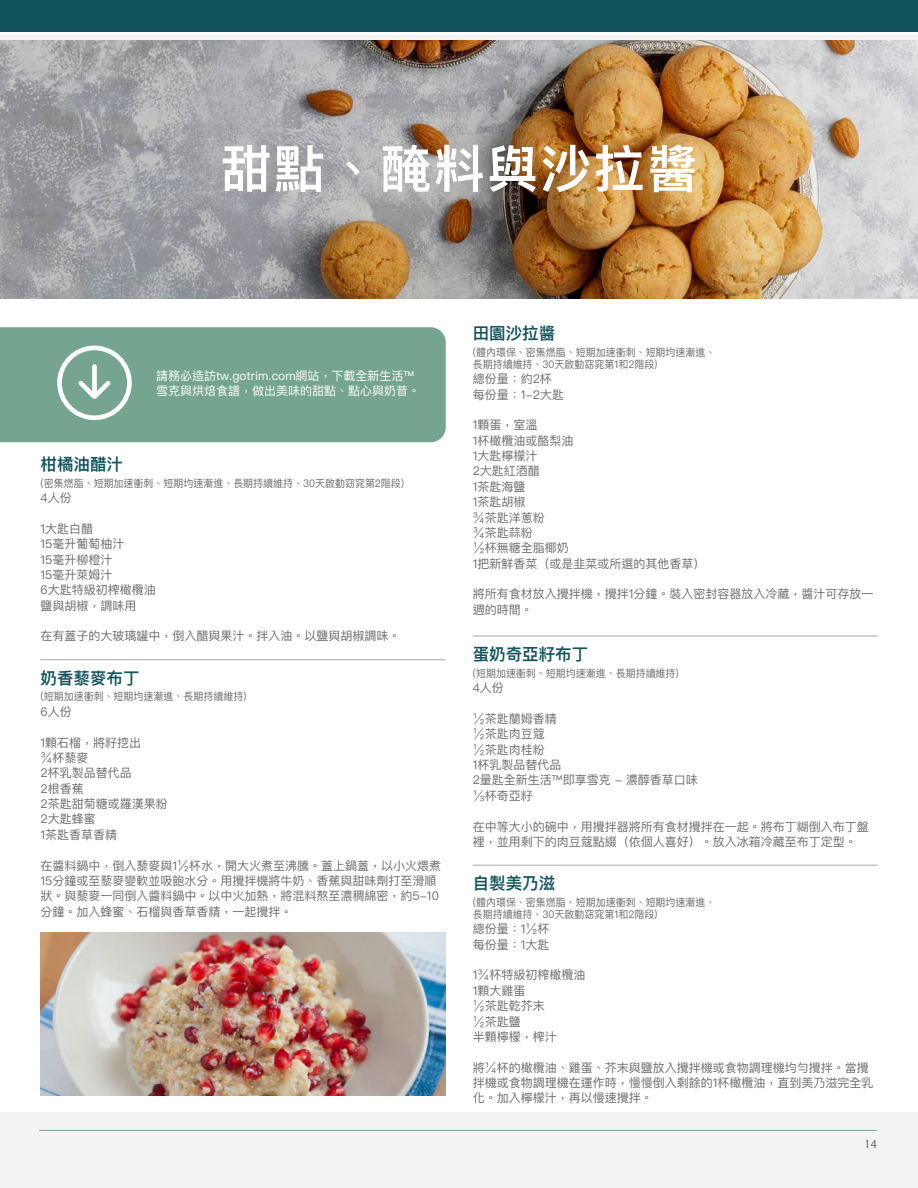
<style>
.page{position:relative;width:918px;height:1188px;background:#fff}
.page>*{position:absolute;margin:0;border:0;box-sizing:border-box;transform-origin:0 0}
.Section_headers_-_chi{font:600 51px "Ping Fang TC";letter-spacing:.045em;color:#fff}
.recipe{font:600 16.5px "Ping Fang TC";color:#14545d}
.body_-_chi{font:12px/15.3px "Ping Fang TC";color:#6c6d70}
.body_-_chi-2{font:12px/15.3px "Ping Fang TC";color:#fff}
.t1{font:12px "Myriad Pro";color:#040503}
.body_-_chi-3{font:10.5px "Ping Fang TC";color:#6c6d70;scale:.95 1}
</style>
<div class="page">
<div style="left:0;top:1112px;width:918px;height:76px;background:#f2f3f4"></div>
<hr style="left:39px;top:1130px;width:838px;height:1px;background:#75a490">
<div style="left:0;top:327px;width:446px;height:115px;background:#75a490"></div>
<img style="left:0;top:36px;width:918px;height:263px">
<div style="left:0;top:0;width:918px;height:31px;background:#11525c"></div>
<hr style="left:40px;top:659px;width:406px;height:1px;background:#a8a9ad">
<hr style="left:473px;top:636px;width:405px;height:1px;background:#a8a9ad">
<hr style="left:473px;top:865px;width:405px;height:1px;background:#a8a9ad">
<svg style="left:57px;top:346px;width:75px;height:74px"></svg>
<img style="left:40px;top:932px;width:406px;height:163px">
<p class="Section_headers_-_chi" style="left:221px;top:137px;width:479px">甜點、醃料與沙拉醬</p>
<p class="body_-_chi-2" style="left:156px;top:368px;width:265px">請務必造訪tw.gotrim.com網站，下載全新生活™雪克與烘焙食譜，做出美味的甜點、點心與奶昔。</p>
<p class="recipe" style="left:40px;top:454px;width:84px">柑橘油醋汁</p>
<p class="body_-_chi-3" style="left:40px;top:476px;width:384px">(密集燃脂、短期加速衝刺、短期均速漸進、長期持續維持、30天啟動窈窕第2階段)</p>
<p class="body_-_chi" style="left:40px;top:490px;width:33px">4人份</p>
<p class="body_-_chi" style="left:40px;top:521px;width:54px">1大匙白醋</p>
<p class="body_-_chi" style="left:40px;top:536px;width:86px">15毫升葡萄柚汁</p>
<p class="body_-_chi" style="left:40px;top:551px;width:74px">15毫升柳橙汁</p>
<p class="body_-_chi" style="left:40px;top:567px;width:74px">15毫升萊姆汁</p>
<p class="body_-_chi" style="left:40px;top:582px;width:117px">6大匙特級初榨橄欖油</p>
<p class="body_-_chi" style="left:40px;top:598px;width:97px">鹽與胡椒，調味用</p>
<p class="body_-_chi" style="left:40px;top:628px;width:361px">在有蓋子的大玻璃罐中，倒入醋與果汁。拌入油。以鹽與胡椒調味。</p>
<p class="recipe" style="left:40px;top:668px;width:100px">奶香藜麥布丁</p>
<p class="body_-_chi-3" style="left:40px;top:690px;width:218px">(短期加速衝刺、短期均速漸進、長期持續維持)</p>
<p class="body_-_chi" style="left:40px;top:704px;width:33px">6人份</p>
<p class="body_-_chi" style="left:40px;top:734px;width:102px">1顆石榴，將籽挖出</p>
<p class="body_-_chi" style="left:40px;top:750px;width:49px">¾杯藜麥</p>
<p class="body_-_chi" style="left:40px;top:765px;width:93px">2杯乳製品替代品</p>
<p class="body_-_chi" style="left:40px;top:781px;width:45px">2根香蕉</p>
<p class="body_-_chi" style="left:40px;top:796px;width:129px">2茶匙甜菊糖或羅漢果粉</p>
<p class="body_-_chi" style="left:40px;top:811px;width:57px">2大匙蜂蜜</p>
<p class="body_-_chi" style="left:40px;top:827px;width:78px">1茶匙香草香精</p>
<p class="body_-_chi" style="left:40px;top:857px;width:402px">在醬料鍋中，倒入藜麥與1½杯水，開大火煮至沸騰。蓋上鍋蓋，以小火煨煮15分鐘或至藜麥變軟並吸飽水分。用攪拌機將牛奶、香蕉與甜味劑打至滑順狀。與藜麥一同倒入醬料鍋中。以中火加熱，將混料熬至濃稠綿密，約5-10分鐘。加入蜂蜜、石榴與香草香精，一起攪拌。</p>
<p class="recipe" style="left:473px;top:323px;width:84px">田園沙拉醬</p>
<p class="body_-_chi-3" style="left:473px;top:346px;width:257px">(體內環保、密集燃脂、短期加速衝刺、短期均速漸進、</p>
<p class="body_-_chi-3" style="left:473px;top:358px;width:196px">長期持續維持、30天啟動窈窕第1和2階段)</p>
<p class="body_-_chi" style="left:473px;top:371px;width:81px">總份量：約2杯</p>
<p class="body_-_chi" style="left:473px;top:386px;width:93px">每份量：1-2大匙</p>
<p class="body_-_chi" style="left:473px;top:417px;width:66px">1顆蛋，室溫</p>
<p class="body_-_chi" style="left:473px;top:433px;width:102px">1杯橄欖油或酪梨油</p>
<p class="body_-_chi" style="left:473px;top:448px;width:66px">1大匙檸檬汁</p>
<p class="body_-_chi" style="left:473px;top:463px;width:69px">2大匙紅酒醋</p>
<p class="body_-_chi" style="left:473px;top:479px;width:54px">1茶匙海鹽</p>
<p class="body_-_chi" style="left:473px;top:494px;width:54px">1茶匙胡椒</p>
<p class="body_-_chi" style="left:473px;top:509px;width:73px">¾茶匙洋蔥粉</p>
<p class="body_-_chi" style="left:473px;top:525px;width:61px">¾茶匙蒜粉</p>
<p class="body_-_chi" style="left:473px;top:540px;width:97px">½杯無糖全脂椰奶</p>
<p class="body_-_chi" style="left:473px;top:556px;width:234px">1把新鮮香菜（或是韭菜或所選的其他香草）</p>
<p class="body_-_chi" style="left:473px;top:586px;width:402px">將所有食材放入攪拌機，攪拌1分鐘。裝入密封容器放入冷藏，醬汁可存放一週的時間。</p>
<p class="recipe" style="left:473px;top:644px;width:117px">蛋奶奇亞籽布丁</p>
<p class="body_-_chi-3" style="left:473px;top:667px;width:218px">(短期加速衝刺、短期均速漸進、長期持續維持)</p>
<p class="body_-_chi" style="left:473px;top:680px;width:33px">4人份</p>
<p class="body_-_chi" style="left:473px;top:711px;width:85px">½茶匙蘭姆香精</p>
<p class="body_-_chi" style="left:473px;top:726px;width:73px">½茶匙肉豆蔻</p>
<p class="body_-_chi" style="left:473px;top:742px;width:73px">½茶匙肉桂粉</p>
<p class="body_-_chi" style="left:473px;top:757px;width:90px">1杯乳製品替代品</p>
<p class="body_-_chi" style="left:473px;top:772px;width:227px">2量匙全新生活™即享雪克 - 濃醇香草口味</p>
<p class="body_-_chi" style="left:473px;top:788px;width:61px">⅓杯奇亞籽</p>
<p class="body_-_chi" style="left:473px;top:818px;width:397px">在中等大小的碗中，用攪拌器將所有食材攪拌在一起。將布丁糊倒入布丁盤裡，並用剩下的肉豆蔻點綴（依個人喜好）。放入冰箱冷藏至布丁定型。</p>
<p class="recipe" style="left:473px;top:873px;width:84px">自製美乃滋</p>
<p class="body_-_chi-3" style="left:473px;top:896px;width:257px">(體內環保、密集燃脂、短期加速衝刺、短期均速漸進、</p>
<p class="body_-_chi-3" style="left:473px;top:908px;width:196px">長期持續維持、30天啟動窈窕第1和2階段)</p>
<p class="body_-_chi" style="left:473px;top:921px;width:78px">總份量：1½杯</p>
<p class="body_-_chi" style="left:473px;top:937px;width:78px">每份量：1大匙</p>
<p class="body_-_chi" style="left:473px;top:967px;width:114px">1¾杯特級初榨橄欖油</p>
<p class="body_-_chi" style="left:473px;top:983px;width:54px">1顆大雞蛋</p>
<p class="body_-_chi" style="left:473px;top:998px;width:73px">½茶匙乾芥末</p>
<p class="body_-_chi" style="left:473px;top:1013px;width:49px">½茶匙鹽</p>
<p class="body_-_chi" style="left:473px;top:1029px;width:85px">半顆檸檬，榨汁</p>
<p class="body_-_chi" style="left:473px;top:1060px;width:402px">將¼杯的橄欖油、雞蛋、芥末與鹽放入攪拌機或食物調理機均勻攪拌。當攪拌機或食物調理機在運作時，慢慢倒入剩餘的1杯橄欖油，直到美乃滋完全乳化。加入檸檬汁，再以慢速攪拌。</p>
<p class="t1" style="left:865px;top:1136px;width:14px">14</p>
</div>
